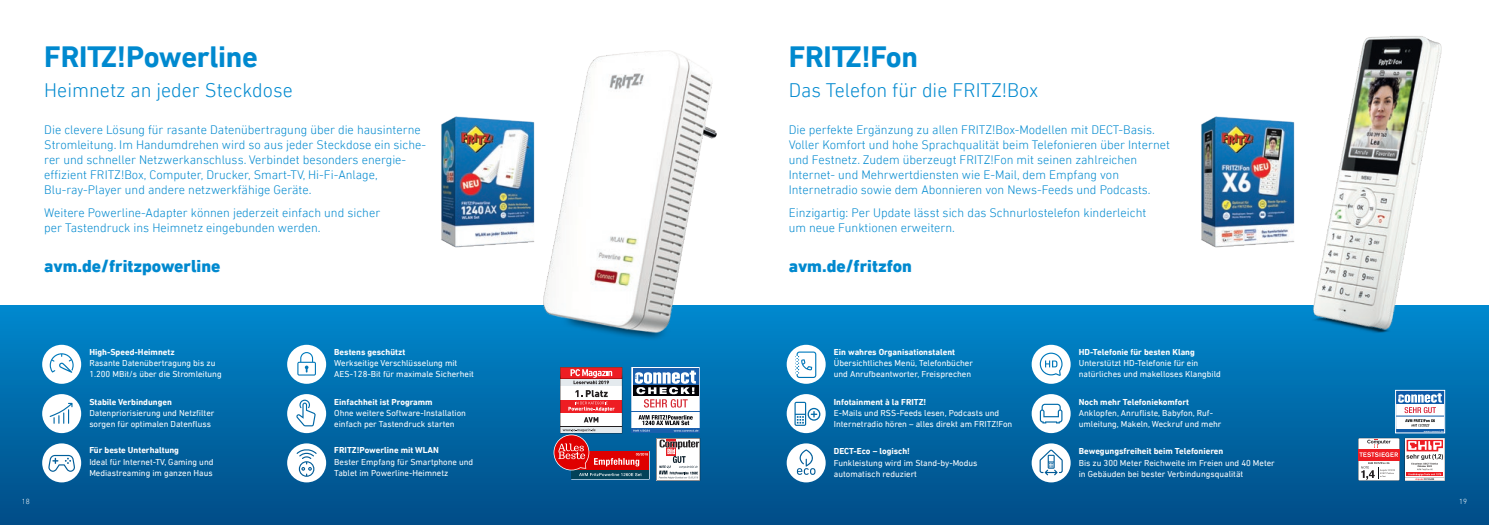
<style>
.page{position:relative;width:1489px;height:525px;background:#fff}
.page>*{position:absolute;margin:0;border:0;box-sizing:border-box;transform-origin:0 0}
.t1{font:700 30px "DIN Nextfor AVM";letter-spacing:-.01em;color:#0089cf}
.t2{font:300 20px "DIN Nextfor AVM";color:#0089cf}
.t3{font:800 17.5px "DIN Nextfor AVM";color:#0089cf}
.t4{font:300 12.5px/15px "DIN Nextfor AVM";color:#0089cf}
.t5{font:8.75px/11.2px "DIN Nextfor AVM";color:#fff}
.t6{font:700 8.75px "DIN Nextfor AVM";color:#fff}
.t7{font:300 7.5px "DIN Nextfor AVM";color:#fff}
</style>
<div class="page">
<div style="left:0;top:305px;width:1488px;height:219px;background:linear-gradient(to bottom,#0088cd,#014c86)"></div>
<img style="left:1238px;top:36px;width:240px;height:311px">
<img style="left:447px;top:50px;width:297px;height:297px">
<svg style="left:786px;top:344px;width:39px;height:39px"></svg>
<svg style="left:786px;top:394px;width:39px;height:39px"></svg>
<svg style="left:786px;top:443px;width:39px;height:39px"></svg>
<svg style="left:1031px;top:344px;width:39px;height:39px"></svg>
<svg style="left:1031px;top:394px;width:39px;height:39px"></svg>
<svg style="left:1031px;top:443px;width:39px;height:39px"></svg>
<svg style="left:1397px;top:404px;width:45px;height:15px"></svg>
<div style="left:1396px;top:391px;width:47px;height:13px;background:#0e5aa8"></div>
<hr style="left:1395px;top:415px;width:49px;height:1px;background:#0e5aa8">
<svg style="left:1397px;top:393px;width:44px;height:20px"></svg>
<div style="left:1395px;top:390px;width:49px;height:43px;border:1px solid #fff"></div>
<svg style="left:42px;top:344px;width:39px;height:39px"></svg>
<svg style="left:42px;top:394px;width:39px;height:39px"></svg>
<svg style="left:42px;top:443px;width:39px;height:39px"></svg>
<svg style="left:287px;top:344px;width:39px;height:39px"></svg>
<svg style="left:287px;top:443px;width:39px;height:39px"></svg>
<svg style="left:553px;top:366px;width:147px;height:114px"></svg>
<svg style="left:1357px;top:419px;width:87px;height:61px"></svg>
<svg style="left:287px;top:394px;width:39px;height:39px"></svg>
<img style="left:1201px;top:102px;width:131px;height:167px">
<img style="left:441px;top:102px;width:131px;height:167px">
<h1 class="t1" style="left:44px;top:39px;width:215px">FRITZ!Powerline</h1>
<h2 class="t2" style="left:44px;top:78px;width:250px">Heimnetz an jeder Steckdose</h2>
<p class="t4" style="left:44px;top:122px;width:383px">Die clevere Lösung für rasante Datenübertragung über die hausinterne Stromleitung. Im Handumdrehen wird so aus jeder Steckdose ein siche&shy;rer und schneller Netzwerkanschluss. Verbindet besonders energie&shy;effizient FRITZ!Box, Computer, Drucker, Smart-TV, Hi-Fi-Anlage, Blu-ray-Player und andere netzwerkfähige Geräte.</p>
<p class="t4" style="left:44px;top:205px;width:337px">Weitere Powerline-Adapter können jederzeit einfach und sicher per Tastendruck ins Heimnetz eingebunden werden.</p>
<h3 class="t3" style="left:44px;top:255px;width:178px">avm.de/fritzpowerline</h3>
<p class="t6" style="left:89px;top:346px;width:87px">High-Speed-Heimnetz</p>
<p class="t5" style="left:89px;top:357px;width:134px">Rasante Datenübertragung bis zu<br>1.200 MBit/s über die Stromleitung</p>
<p class="t6" style="left:89px;top:396px;width:84px">Stabile Verbindungen</p>
<p class="t5" style="left:89px;top:407px;width:127px">Datenpriorisierung und Netzfilter sorgen für optimalen Datenfluss</p>
<p class="t6" style="left:89px;top:445px;width:91px">Für beste Unterhaltung</p>
<p class="t5" style="left:89px;top:455px;width:126px">Ideal für Internet-TV, Gaming und<br>Mediastreaming im ganzen Haus</p>
<p class="t6" style="left:334px;top:346px;width:72px">Bestens geschützt</p>
<p class="t5" style="left:334px;top:357px;width:141px">Werkseitige Verschlüsselung mit<br>AES-128-Bit für maximale Sicherheit</p>
<p class="t6" style="left:334px;top:396px;width:100px">Einfachheit ist Programm</p>
<p class="t5" style="left:334px;top:407px;width:133px">Ohne weitere Software-Installation einfach per Tastendruck starten</p>
<p class="t6" style="left:334px;top:445px;width:106px">FRITZ!Powerline mit WLAN</p>
<p class="t5" style="left:334px;top:455px;width:140px">Bester Empfang für Smartphone und<br>Tablet im Powerline-Heimnetz</p>
<h1 class="t1" style="left:788px;top:39px;width:131px">FRITZ!Fon</h1>
<h2 class="t2" style="left:788px;top:78px;width:251px">Das Telefon für die FRITZ!Box</h2>
<p class="t4" style="left:788px;top:122px;width:383px">Die perfekte Ergänzung zu allen FRITZ!Box-Modellen mit DECT-Basis.<br>Voller Komfort und hohe Sprachqualität beim Telefonieren über Internet und Festnetz. Zudem überzeugt FRITZ!Fon mit seinen zahlreichen Internet- und Mehrwertdiensten wie E-Mail, dem Empfang von Internetradio sowie dem Abonnieren von News-Feeds und Podcasts.</p>
<p class="t4" style="left:788px;top:205px;width:359px">Einzigartig: Per Update lässt sich das Schnurlostelefon kinderleicht um neue Funktionen erweitern.</p>
<h3 class="t3" style="left:788px;top:255px;width:125px">avm.de/fritzfon</h3>
<p class="t6" style="left:833px;top:346px;width:123px">Ein wahres Organisationstalent</p>
<p class="t5" style="left:833px;top:357px;width:141px">Übersichtliches Menü, Telefonbücher und Anrufbeantworter, Freisprechen</p>
<p class="t6" style="left:833px;top:396px;width:94px">Infotainment à la FRITZ!</p>
<p class="t5" style="left:833px;top:407px;width:180px">E-Mails und RSS-Feeds lesen, Podcasts und<br>Internetradio hören – alles direkt am FRITZ!Fon</p>
<p class="t6" style="left:833px;top:446px;width:78px">DECT-Eco – logisch!</p>
<p class="t5" style="left:833px;top:456px;width:145px">Funkleistung wird im Stand-by-Modus automatisch reduziert</p>
<p class="t6" style="left:1078px;top:346px;width:118px">HD-Telefonie für besten Klang</p>
<p class="t5" style="left:1078px;top:357px;width:144px">Unterstützt HD-Telefonie für ein natürliches und makelloses Klangbild</p>
<p class="t6" style="left:1078px;top:396px;width:112px">Noch mehr Telefoniekomfort</p>
<p class="t5" style="left:1078px;top:407px;width:144px">Anklopfen, Anrufliste, Babyfon, Ruf&shy;umleitung, Makeln, Weckruf und mehr</p>
<p class="t6" style="left:1078px;top:446px;width:146px">Bewegungsfreiheit beim Telefonieren</p>
<p class="t5" style="left:1078px;top:456px;width:197px">Bis zu 300 Meter Reichweite im Freien und 40 Meter in Gebäuden bei bester Verbindungsqualität</p>
<p class="t7" style="left:22px;top:496px;width:9px">18</p>
<p class="t7" style="left:1458px;top:496px;width:9px">19</p>
</div>
